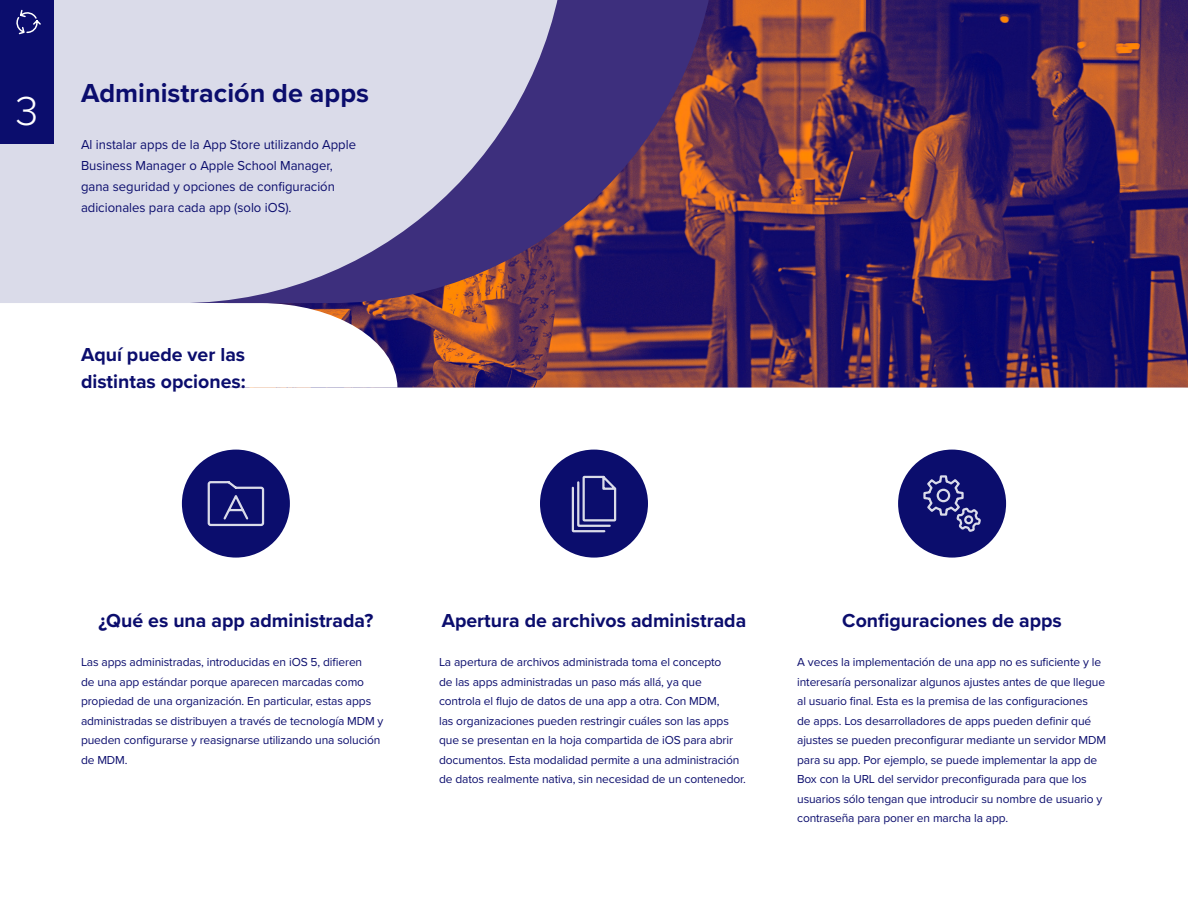
<style>
.page{position:relative;width:1188px;height:918px;background:#fff}
.page>*{position:absolute;margin:0;border:0;box-sizing:border-box;transform-origin:0 0}
.t1{font:300 42px "Proxima Nova";color:#fff}
.t2{font:700 27px "Proxima Nova";color:#0b0d6d}
.t3{font:700 19.5px/27px "Proxima Nova";color:#0b0d6d}
.t4{font:13.5px/21px "Proxima Nova";color:#0b0d6d}
.t5{font:12px/19.5px "Proxima Nova";letter-spacing:-.01em;color:#0b0d6d}
</style>
<div class="page">
<img style="left:397px;top:0;width:791px;height:388px">
<svg style="left:567px;top:0;width:151px;height:303px;background:#4e2f64"></svg>
<svg style="left:0;top:0;width:567px;height:303px;background:#bebad1"></svg>
<svg style="left:224px;top:303px;width:173px;height:85px"></svg>
<div style="left:0;top:0;width:54px;height:144px;background:#0b0d6d"></div>
<svg style="left:16px;top:9px;width:25px;height:26px"></svg>
<div style="left:540px;top:450px;width:108px;height:108px;background:#0b0d6d;border-radius:50%"></div>
<svg style="left:571px;top:475px;width:46px;height:58px"></svg>
<div style="left:898px;top:450px;width:108px;height:108px;background:#0b0d6d;border-radius:50%"></div>
<svg style="left:922px;top:475px;width:60px;height:79px"></svg>
<div style="left:182px;top:450px;width:108px;height:108px;background:#0b0d6d;border-radius:50%"></div>
<svg style="left:207px;top:481px;width:58px;height:46px"></svg>
<h1 class="t1" style="left:16px;top:79px;width:24px">3</h1>
<h2 class="t2" style="left:81px;top:73px;width:290px">Administración de apps</h2>
<p class="t4" style="left:81px;top:133px;width:277px">Al instalar apps de la App Store utilizando Apple Business Manager o Apple School Manager, gana seguridad y opciones de configuración adicionales para cada app (solo iOS).</p>
<h3 class="t3" style="left:81px;top:340px;width:166px">Aquí puede ver las distintas opciones:</h3>
<h3 class="t3" style="left:99px;top:606px;width:276px">¿Qué es una app administrada?</h3>
<p class="t5" style="left:81px;top:652px;width:304px">Las apps administradas, introducidas en iOS 5, difieren<br>de una app estándar porque aparecen marcadas como propiedad de una organización. En particular, estas apps administradas se distribuyen a través de tecnología MDM y pueden configurarse y reasignarse utilizando una solución de MDM.</p>
<h3 class="t3" style="left:442px;top:606px;width:306px">Apertura de archivos administrada</h3>
<p class="t5" style="left:439px;top:652px;width:308px">La apertura de archivos administrada toma el concepto<br>de las apps administradas un paso más allá, ya que controla el flujo de datos de una app a otra. Con MDM,<br>las organizaciones pueden restringir cuáles son las apps que se presentan en la hoja compartida de iOS para abrir documentos. Esta modalidad permite a una administración de datos realmente nativa, sin necesidad de un contenedor.</p>
<h3 class="t3" style="left:842px;top:606px;width:221px">Configuraciones de apps</h3>
<p class="t5" style="left:797px;top:652px;width:310px">A veces la implementación de una app no es suficiente y le interesaría personalizar algunos ajustes antes de que llegue al usuario final. Esta es la premisa de las configuraciones<br>de apps. Los desarrolladores de apps pueden definir qué ajustes se pueden preconfigurar mediante un servidor MDM para su app. Por ejemplo, se puede implementar la app de Box con la URL del servidor preconfigurada para que los usuarios sólo tengan que introducir su nombre de usuario y contraseña para poner en marcha la app.</p>
</div>
